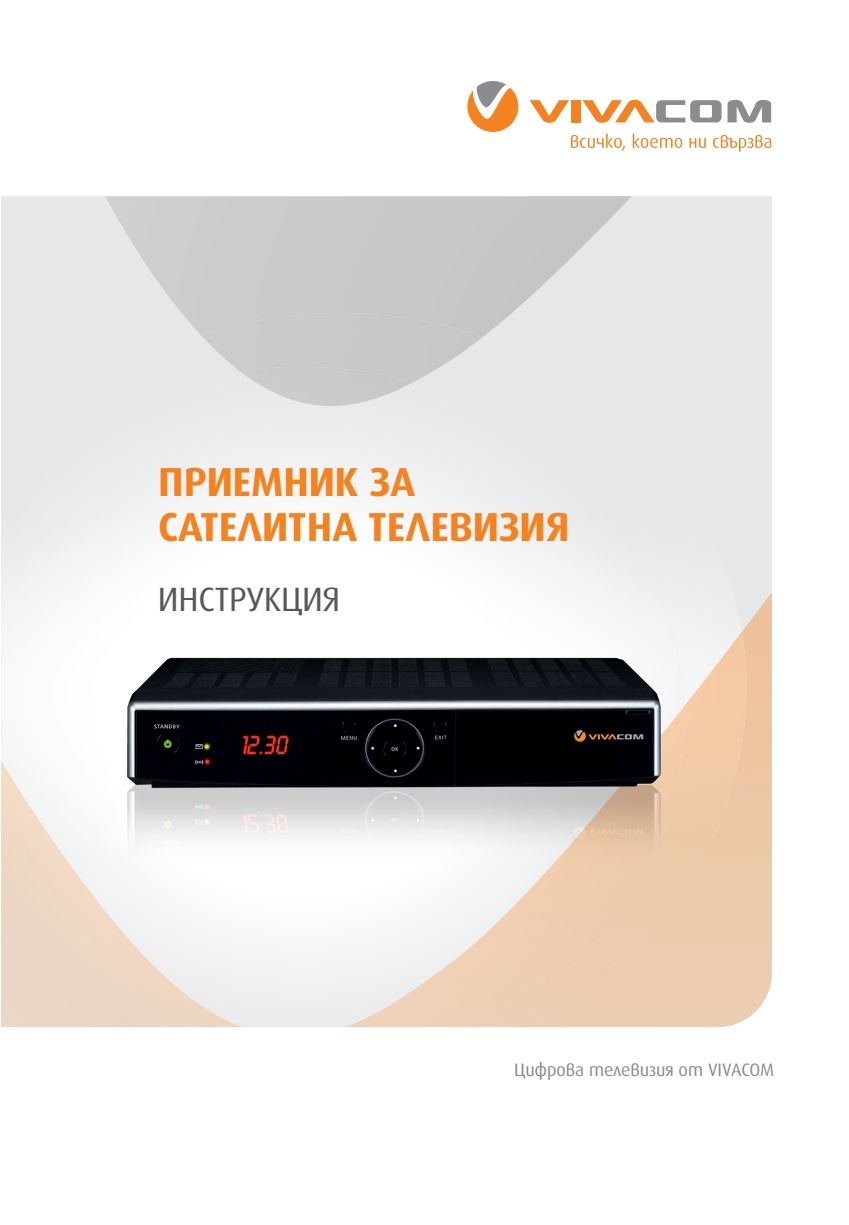
<style>
.page{position:relative;width:849px;height:1225px;background:#fff}
.page>*{position:absolute;margin:0;border:0;box-sizing:border-box;transform-origin:0 0}
.t1{font:700 40.5px/45px "Hermes Bg";color:#f58220}
.t2{font:33.75px "Hermes Bg";color:#57585a}
.t3{font:18px "Hermes Bg";color:#8a8c8f}
</style>
<div class="page">
<div style="left:1px;top:203px;width:763px;height:389px;background:#e6e7e9"></div>
<svg style="left:467px;top:81px;width:51px;height:51px"></svg>
<svg style="left:529px;top:100px;width:40px;height:23px"></svg>
<div style="left:571px;top:100px;width:9px;height:22px;background:#f58220"></div>
<svg style="left:582px;top:100px;width:139px;height:23px"></svg>
<svg style="left:727px;top:100px;width:44px;height:23px"></svg>
<svg style="left:571px;top:134px;width:200px;height:18px"></svg>
<div style="left:1px;top:335px;width:740px;height:257px;background:#e6e7e9"></div>
<img style="left:1px;top:371px;width:682px;height:647px">
<svg style="left:105px;top:196px;width:526px;height:7px"></svg>
<svg style="left:109px;top:203px;width:516px;height:134px"></svg>
<img style="left:201px;top:313px;width:282px;height:69px">
<img style="left:240px;top:367px;width:173px;height:39px">
<svg style="left:512px;top:592px;width:259px;height:435px"></svg>
<svg style="left:531px;top:601px;width:233px;height:417px"></svg>
<img style="left:500px;top:1018px;width:31px;height:9px">
<img style="left:500px;top:631px;width:246px;height:387px">
<img style="left:345px;top:1018px;width:155px;height:9px">
<img style="left:366px;top:707px;width:317px;height:311px">
<svg style="left:1px;top:1018px;width:102px;height:9px"></svg>
<img style="left:103px;top:1018px;width:44px;height:9px">
<img style="left:147px;top:1018px;width:95px;height:9px">
<img style="left:1px;top:761px;width:221px;height:257px">
<img style="left:103px;top:637px;width:578px;height:296px">
<p class="t1" style="left:158px;top:459px;width:412px">ПРИЕМНИК ЗА<br>САТЕЛИТНА ТЕЛЕВИЗИЯ</p>
<p class="t2" style="left:158px;top:580px;width:183px">ИНСТРУКЦИЯ</p>
<p class="t3" style="left:514px;top:1060px;width:261px">Цифрова телевизия от VIVACOM</p>
</div>
